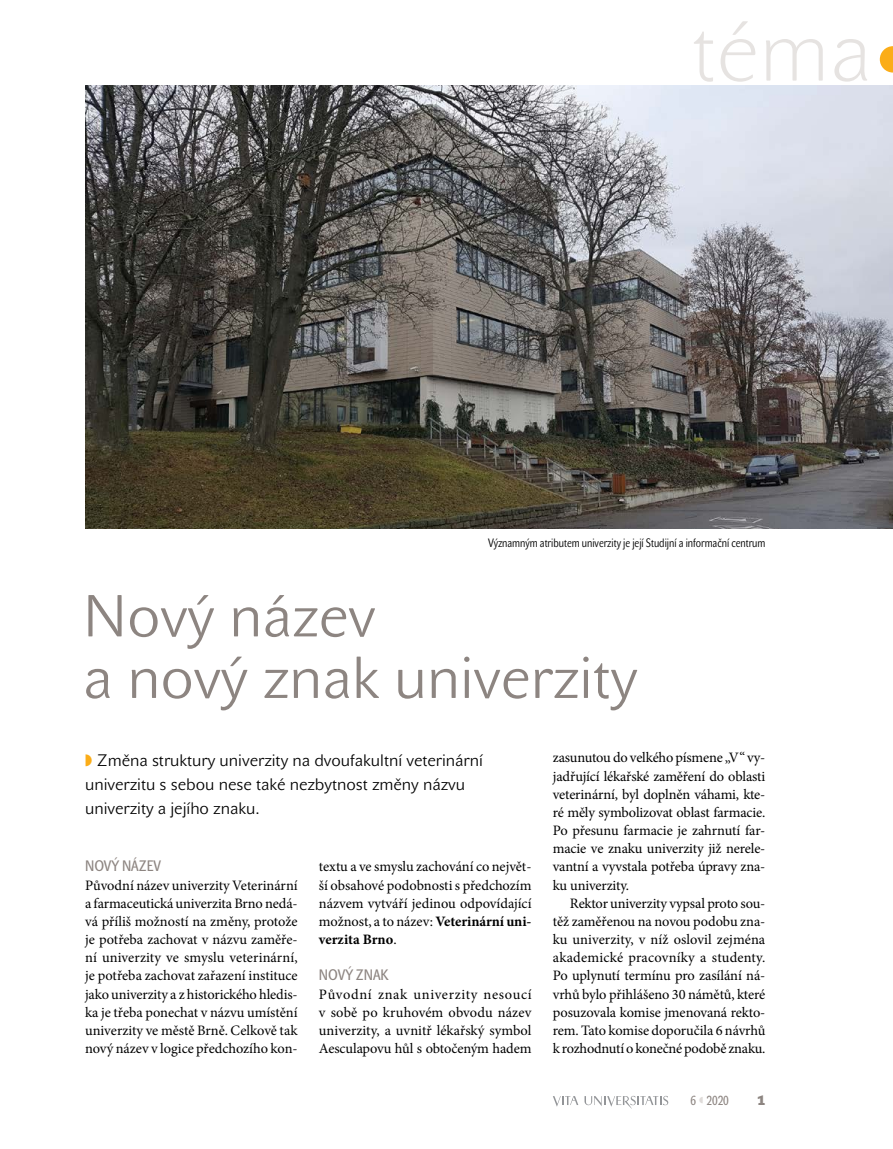
<style>
.page{position:relative;width:893px;height:1149px;background:#fff}
.page>*{position:absolute;margin:0;border:0;box-sizing:border-box;transform-origin:0 0}
.hore{font:84px "John Sans White Pro";color:#e6e3e1}
.nad1{font:58.5px/61.5px "John Sans Lite Pro";color:#8d8581}
.perex{font:16.5px/24px "John Sans Lite Pro";color:#000}
.nad3{font:15px "John Sans Cond Text Pro";color:#8d8581}
.Normální_bez{font:14.4px/18.1px "Minion Pro";letter-spacing:-.005em;color:#000;text-align:justify}
.Normální{font:14.4px/18.1px "Minion Pro";letter-spacing:-.015em;color:#000;text-align:justify}
.t1{font:700 13.5px "John Sans Heavy Pro";color:#8d8581}
.t2{font:12.9px "John Sans Cond Text Pro";color:#8d8581}
.popisek{font:12px "John Sans Cond Lite Pro";color:#000}
.s1{font-weight:700}
</style>
<div class="page">
<svg style="left:553px;top:1096px;width:25px;height:10px"></svg>
<svg style="left:584px;top:1095px;width:84px;height:13px"></svg>
<svg style="left:880px;top:46px;width:13px;height:26px"></svg>
<img style="left:85px;top:85px;width:808px;height:443px">
<p class="hore" style="left:692px;top:3px;width:182px">téma</p>
<p class="popisek" style="left:488px;top:536px;width:279px">Významným atributem univerzity je její Studijní a informační centrum</p>
<p class="nad1" style="left:83px;top:585px;width:556px">Nový název<br>a nový znak univerzity</p>
<p class="perex" style="left:85px;top:748px;width:399px;text-indent:12px">Změna struktury univerzity na dvoufakultní veterinární univerzitu s sebou nese také nezbytnost změny názvu univerzity a jejího znaku.</p>
<p class="nad3" style="left:85px;top:857px;width:78px">NOVÝ NÁZEV</p>
<p class="Normální_bez" style="left:85px;top:875px;width:214px">Původní název univerzity Veterinární a farmaceutická univerzita Brno nedá&shy;vá příliš možností na změny, protože je potřeba zachovat v názvu zaměře&shy;ní univerzity ve smyslu veterinární, je potřeba zachovat zařazení instituce jako univerzity a z historického hledis&shy;ka je třeba ponechat v názvu umístění univerzity ve městě Brně. Celkově tak nový název v logice předchozího kon-</p>
<p class="Normální_bez" style="left:319px;top:857px;width:214px">textu a ve smyslu zachování co největ&shy;ší obsahové podobnosti s předchozím názvem vytváří jedinou odpovídající možnost, a to název: <span class="s1">Veterinární uni&shy;verzita Brno</span>.</p>
<p class="nad3" style="left:319px;top:966px;width:71px">NOVÝ ZNAK</p>
<p class="Normální_bez" style="left:319px;top:984px;width:214px">Původní znak univerzity nesoucí v sobě po kruhovém obvodu název univerzity, a uvnitř lékařský symbol Aesculapovu hůl s obtočeným hadem</p>
<p class="Normální_bez" style="left:553px;top:748px;width:214px">zasunutou do velkého písmene „V“ vy&shy;jadřující lékařské zaměření do oblasti veterinární, byl doplněn váhami, kte&shy;ré měly symbolizovat oblast farmacie.<br>Po přesunu farmacie je zahrnutí far&shy;macie ve znaku univerzity již nerele&shy;vantní a vyvstala potřeba úpravy zna&shy;ku univerzity.</p>
<p class="Normální" style="left:553px;top:893px;width:214px;text-indent:17px">Rektor univerzity vypsal proto sou&shy;těž zaměřenou na novou podobu zna&shy;ku univerzity, v níž oslovil zejména akademické pracovníky a studenty.<br>Po uplynutí termínu pro zasílání ná&shy;vrhů bylo přihlášeno 30 námětů, které posuzovala komise jmenovaná rekto&shy;rem. Tato komise doporučila 6 návrhů k rozhodnutí o konečné podobě znaku.</p>
<p class="t2" style="left:690px;top:1092px;width:7px">6</p>
<p class="t1" style="left:757px;top:1092px;width:10px">1</p>
<p class="t2" style="left:706px;top:1092px;width:24px">2020</p>
</div>
